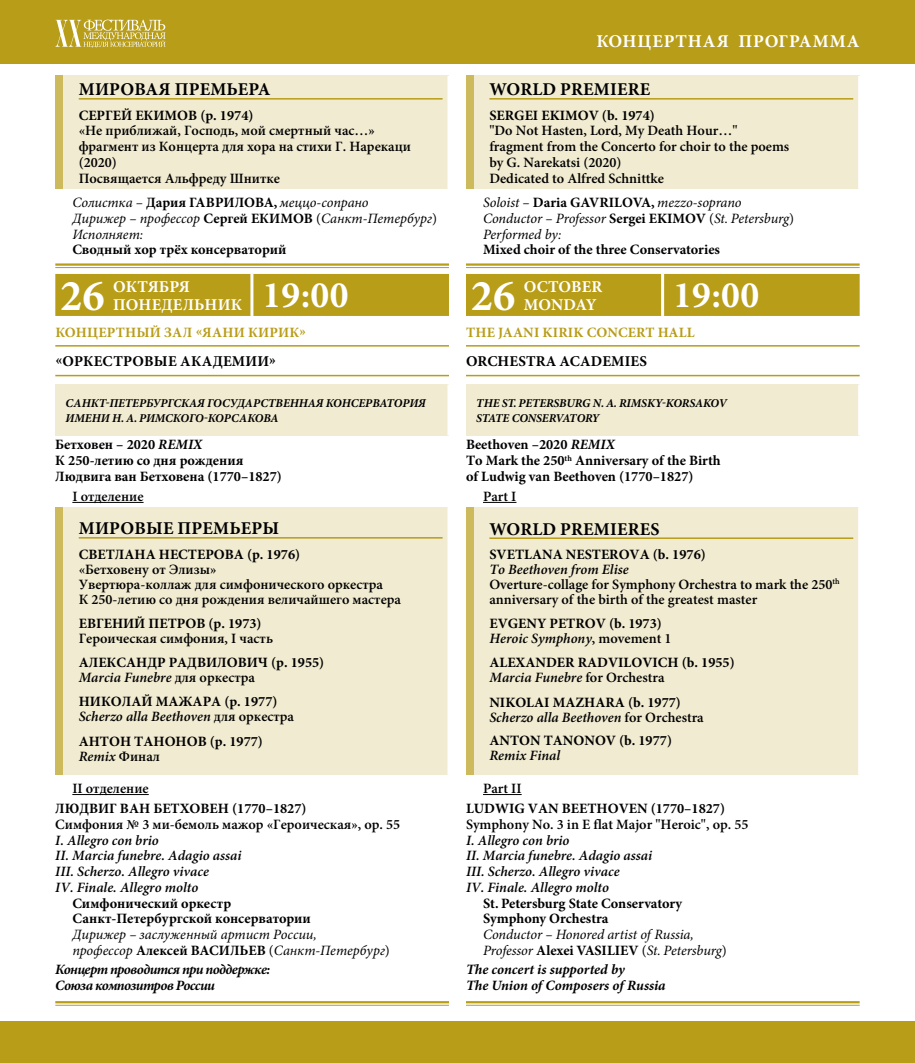
<style>
.page{position:relative;width:915px;height:1063px;background:#fff}
.page>*{position:absolute;margin:0;border:0;box-sizing:border-box;transform-origin:0 0}
.t1{font:700 44.25px "Minion Pro";color:#fff}
.t2{font:700 37.5px "Minion Pro";letter-spacing:.01em;color:#fff}
.t3{font:700 18px "Minion Pro";letter-spacing:.01em;color:#000}
.t4{font:700 18px "Minion Pro";letter-spacing:.045em;color:#fff}
.t5{font:700 16.5px/18px "Minion Pro";letter-spacing:.005em;color:#fff}
.t6{font:700 15px "Minion Pro";letter-spacing:.01em;color:#000}
.t7{font:700 14.25px/15.8px "Minion Pro";color:#000}
.t8{font:600 14.25px/15.8px "Minion Pro";color:#000}
.t9{font:italic 14.25px/15.8px "Minion Pro";letter-spacing:-.005em;color:#000}
.t10{font:italic 600 14.25px/15.8px "Minion Pro";color:#000}
.t11{font:italic 700 14.25px/15.8px "Minion Pro";letter-spacing:-.035em;color:#000}
.t12{font:italic 700 14.25px/15.8px "Minion Pro";letter-spacing:-.005em;color:#000}
.t13{font:700 14.25px "Minion Pro";letter-spacing:.01em;color:#b89d18}
.t14{font:italic 700 12px/15px "Minion Pro";letter-spacing:-.01em;color:#000}
.s1{font-weight:700;font-style:normal}
.s2{font-style:normal}
.s3{font-style:italic}
.s4{font-weight:600;font-style:italic}
.s5{font-weight:600}
</style>
<div class="page">
<div style="left:0;top:0;width:914px;height:64px;background:#b89d18"></div>
<svg style="left:55px;top:19px;width:110px;height:29px"></svg>
<div style="left:0;top:1022px;width:914px;height:41px;background:#b89d18"></div>
<hr style="left:55px;top:263px;width:394px;height:3px;background:#b89d18">
<hr style="left:55px;top:267px;width:394px;height:1px;background:#b89d18">
<hr style="left:55px;top:345px;width:394px;height:2px;background:#b89d18">
<hr style="left:55px;top:375px;width:394px;height:1px;background:#b89d18">
<hr style="left:72px;top:502px;width:71px;height:1px;background:#000">
<hr style="left:72px;top:794px;width:77px;height:1px;background:#000">
<hr style="left:55px;top:1001px;width:394px;height:2px;background:#b89d18">
<hr style="left:55px;top:1005px;width:394px;height:1px;background:#b89d18">
<div style="left:55px;top:76px;width:9px;height:113px;background:#cdba5d"></div>
<div style="left:64px;top:76px;width:385px;height:113px;background:#f1ebd1"></div>
<hr style="left:447px;top:76px;width:3px;height:113px;background:#fff">
<hr style="left:79px;top:98px;width:363px;height:2px;background:#b89d18">
<div style="left:55px;top:274px;width:394px;height:42px;background:#b89d18"></div>
<hr style="left:250px;top:274px;width:3px;height:42px;background:#fff">
<div style="left:55px;top:384px;width:394px;height:51px;background:#f1ebd1"></div>
<hr style="left:447px;top:384px;width:3px;height:51px;background:#fff">
<div style="left:55px;top:507px;width:9px;height:268px;background:#cdba5d"></div>
<div style="left:64px;top:507px;width:385px;height:268px;background:#f1ebd1"></div>
<hr style="left:447px;top:507px;width:3px;height:268px;background:#fff">
<hr style="left:79px;top:537px;width:363px;height:2px;background:#b89d18">
<hr style="left:466px;top:263px;width:393px;height:3px;background:#b89d18">
<hr style="left:466px;top:267px;width:393px;height:1px;background:#b89d18">
<hr style="left:466px;top:345px;width:393px;height:2px;background:#b89d18">
<hr style="left:466px;top:375px;width:393px;height:1px;background:#b89d18">
<hr style="left:483px;top:502px;width:33px;height:1px;background:#000">
<hr style="left:483px;top:794px;width:38px;height:1px;background:#000">
<hr style="left:466px;top:1001px;width:393px;height:2px;background:#b89d18">
<hr style="left:466px;top:1005px;width:393px;height:1px;background:#b89d18">
<div style="left:466px;top:76px;width:8px;height:113px;background:#cdba5d"></div>
<div style="left:474px;top:76px;width:385px;height:113px;background:#f1ebd1"></div>
<hr style="left:857px;top:76px;width:3px;height:113px;background:#fff">
<hr style="left:489px;top:98px;width:364px;height:2px;background:#b89d18">
<div style="left:466px;top:274px;width:393px;height:42px;background:#b89d18"></div>
<hr style="left:661px;top:274px;width:3px;height:42px;background:#fff">
<div style="left:466px;top:384px;width:393px;height:51px;background:#f1ebd1"></div>
<hr style="left:857px;top:384px;width:3px;height:51px;background:#fff">
<div style="left:466px;top:507px;width:8px;height:268px;background:#cdba5d"></div>
<div style="left:474px;top:507px;width:385px;height:268px;background:#f1ebd1"></div>
<hr style="left:857px;top:507px;width:3px;height:268px;background:#fff">
<hr style="left:489px;top:537px;width:364px;height:2px;background:#b89d18">
<p class="t3" style="left:79px;top:79px;width:193px">МИРОВАЯ ПРЕМЬЕРА</p>
<p class="t7" style="left:79px;top:108px;width:176px">СЕРГЕЙ ЕКИМОВ (р. 1974)</p>
<p class="t8" style="left:79px;top:123px;width:334px">«Не приближай, Господь, мой смертный час…» фрагмент из Концерта для хора на стихи Г. Нарекаци (2020)<br>Посвящается Альфреду Шнитке</p>
<p class="t9" style="left:72px;top:195px;width:366px">Солистка – <span class="s1">Дария ГАВРИЛОВА,</span> меццо-сопрано<br>Дирижер – профессор <span class="s1">Сергей ЕКИМОВ</span> <span class="s2">(</span>Санкт-Петербург<span class="s2">)<br></span>Исполняет:</p>
<p class="t7" style="left:72px;top:243px;width:215px">Сводный хор трёх консерваторий</p>
<h1 class="t1" style="left:60px;top:269px;width:46px">26</h1>
<p class="t5" style="left:113px;top:278px;width:130px">ОКТЯБРЯ<br>ПОНЕДЕЛЬНИК</p>
<h2 class="t2" style="left:262px;top:273px;width:88px">19:00</h2>
<p class="t13" style="left:55px;top:324px;width:252px">КОНЦЕРТНЫЙ ЗАЛ «ЯАНИ КИРИК»</p>
<p class="t6" style="left:55px;top:353px;width:222px">«ОРКЕСТРОВЫЕ АКАДЕМИИ»</p>
<p class="t14" style="left:66px;top:396px;width:361px">САНКТ-ПЕТЕРБУРГСКАЯ ГОСУДАРСТВЕННАЯ КОНСЕРВАТОРИЯ<br>ИМЕНИ Н. А. РИМСКОГО-КОРСАКОВА</p>
<p class="t7" style="left:55px;top:438px;width:228px">Бетховен – 2020 <span class="s3">REMIX<br></span>К 250-летию со дня рождения<br>Людвига ван Бетховена (1770–1827)</p>
<p class="t8" style="left:72px;top:489px;width:73px">I отделение</p>
<p class="t3" style="left:79px;top:518px;width:202px">МИРОВЫЕ ПРЕМЬЕРЫ</p>
<p class="t7" style="left:79px;top:547px;width:223px">СВЕТЛАНА НЕСТЕРОВА (р. 1976)</p>
<p class="t8" style="left:79px;top:562px;width:324px;line-height:15px">«Бетховену от Элизы»<br>Увертюра-коллаж для симфонического оркестра<br>К 250-летию со дня рождения величайшего мастера</p>
<p class="t7" style="left:79px;top:616px;width:184px">ЕВГЕНИЙ ПЕТРОВ (р. 1973)</p>
<p class="t8" style="left:79px;top:631px;width:196px">Героическая симфония, I часть</p>
<p class="t7" style="left:79px;top:656px;width:247px;line-height:15px">АЛЕКСАНДР РАДВИЛОВИЧ (р. 1955)<br><span class="s4">Marcia Funebre</span> <span class="s5">для оркестра</span></p>
<p class="t7" style="left:79px;top:695px;width:217px;line-height:15px">НИКОЛАЙ МАЖАРА (р. 1977)<br><span class="s4">Scherzo alla Beethoven</span> <span class="s5">для оркестра</span></p>
<p class="t7" style="left:79px;top:734px;width:186px;line-height:15px">АНТОН ТАНОНОВ (р. 1977)<br><span class="s4">Remix</span> <span class="s5">Финал</span></p>
<p class="t8" style="left:72px;top:781px;width:78px">II отделение</p>
<p class="t7" style="left:55px;top:801px;width:253px">ЛЮДВИГ ВАН БЕТХОВЕН (1770–1827)</p>
<p class="t8" style="left:55px;top:817px;width:346px">Симфония № 3 ми-бемоль мажор «Героическая», op. 55</p>
<p class="t10" style="left:55px;top:833px;width:188px">I. Allegro con brio<br>II. Marcia funebre. Adagio assai<br>III. Scherzo. Allegro vivace<br>IV. Finale. Allegro molto</p>
<p class="t7" style="left:72px;top:896px;width:240px">Симфонический оркестр<br>Санкт-Петербургской консерватории</p>
<p class="t9" style="left:72px;top:927px;width:319px">Дирижер – заслуженный артист России,<br>профессор <span class="s1">Алексей ВАСИЛЬЕВ</span> <span class="s2">(</span>Санкт-Петербург<span class="s2">)</span></p>
<p class="t11" style="left:55px;top:962px;width:216px">Концерт проводится при поддержке:<br>Союза композитров России</p>
<p class="t4" style="left:596px;top:30px;width:265px">КОНЦЕРТНАЯ ПРОГРАММА</p>
<p class="t3" style="left:489px;top:79px;width:162px">WORLD PREMIERE</p>
<p class="t7" style="left:489px;top:108px;width:167px">SERGEI EKIMOV (b. 1974)</p>
<p class="t8" style="left:489px;top:123px;width:301px">"Do Not Hasten, Lord, My Death Hour…" fragment from the Concerto for choir to the poems by G. Narekatsi (2020)<br>Dedicated to Alfred Schnittke</p>
<p class="t9" style="left:483px;top:195px;width:312px">Soloist – <span class="s1">Daria GAVRILOVA,</span> mezzo-soprano<br>Conductor – Professor <span class="s1">Sergei EKIMOV</span> <span class="s2">(</span>St. Petersburg<span class="s2">)<br></span>Performed by:</p>
<p class="t7" style="left:483px;top:243px;width:238px">Mixed choir of the three Conservatories</p>
<h1 class="t1" style="left:470px;top:269px;width:46px">26</h1>
<p class="t5" style="left:523px;top:278px;width:80px">OCTOBER<br>MONDAY</p>
<h2 class="t2" style="left:672px;top:273px;width:88px">19:00</h2>
<p class="t13" style="left:466px;top:324px;width:230px">THE JAANI KIRIK CONCERT HALL</p>
<p class="t6" style="left:466px;top:353px;width:182px">ORCHESTRA ACADEMIES</p>
<p class="t14" style="left:476px;top:396px;width:252px">THE ST. PETERSBURG N. A. RIMSKY-KORSAKOV<br>STATE CONSERVATORY</p>
<p class="t7" style="left:466px;top:438px;width:256px">Beethoven –2020 <span class="s3">REMIX<br></span>To Mark the 250<sup>th</sup> Anniversary of the Birth of Ludwig van Beethoven (1770–1827)</p>
<p class="t8" style="left:483px;top:489px;width:35px">Part I</p>
<p class="t3" style="left:489px;top:518px;width:171px">WORLD PREMIERES</p>
<p class="t7" style="left:489px;top:547px;width:218px">SVETLANA NESTEROVA (b. 1976)</p>
<p class="t8" style="left:489px;top:562px;width:351px;line-height:15px"><span class="s3">To Beethoven from Elise<br></span>Overture-collage for Symphony Orchestra to mark the 250<sup>th </sup>anniversary of the birth of the greatest master</p>
<p class="t7" style="left:489px;top:617px;width:183px;line-height:15px">EVGENY PETROV (b. 1973)<br><span class="s4">Heroic Symphony</span><span class="s5">, movement 1</span></p>
<p class="t7" style="left:489px;top:656px;width:247px;line-height:15px">ALEXANDER RADVILOVICH (b. 1955)<br><span class="s4">Marcia Funebre</span> <span class="s5">for Orchestra</span></p>
<p class="t7" style="left:489px;top:695px;width:216px;line-height:15px">NIKOLAI MAZHARA (b. 1977)<br><span class="s4">Scherzo alla Beethoven</span> <span class="s5">for Orchestra</span></p>
<p class="t7" style="left:489px;top:733px;width:184px">ANTON TANONOV (b. 1977)</p>
<p class="t10" style="left:489px;top:748px;width:72px">Remix Final</p>
<p class="t8" style="left:483px;top:781px;width:40px">Part II</p>
<p class="t7" style="left:466px;top:801px;width:260px">LUDWIG VAN BEETHOVEN (1770–1827)</p>
<p class="t8" style="left:466px;top:817px;width:284px">Symphony No. 3 in E flat Major "Heroic", op. 55</p>
<p class="t10" style="left:466px;top:833px;width:188px">I. Allegro con brio<br>II. Marcia funebre. Adagio assai<br>III. Scherzo. Allegro vivace<br>IV. Finale. Allegro molto</p>
<p class="t7" style="left:483px;top:896px;width:201px">St. Petersburg State Conservatory<br>Symphony Orchestra</p>
<p class="t9" style="left:483px;top:927px;width:245px">Conductor – Honored artist of Russia,<br>Professor <span class="s1">Alexei VASILIEV</span> <span class="s2">(</span>St. Petersburg<span class="s2">)</span></p>
<p class="t12" style="left:466px;top:962px;width:201px">The concert is supported by<br>The Union of Composers of Russia</p>
</div>
